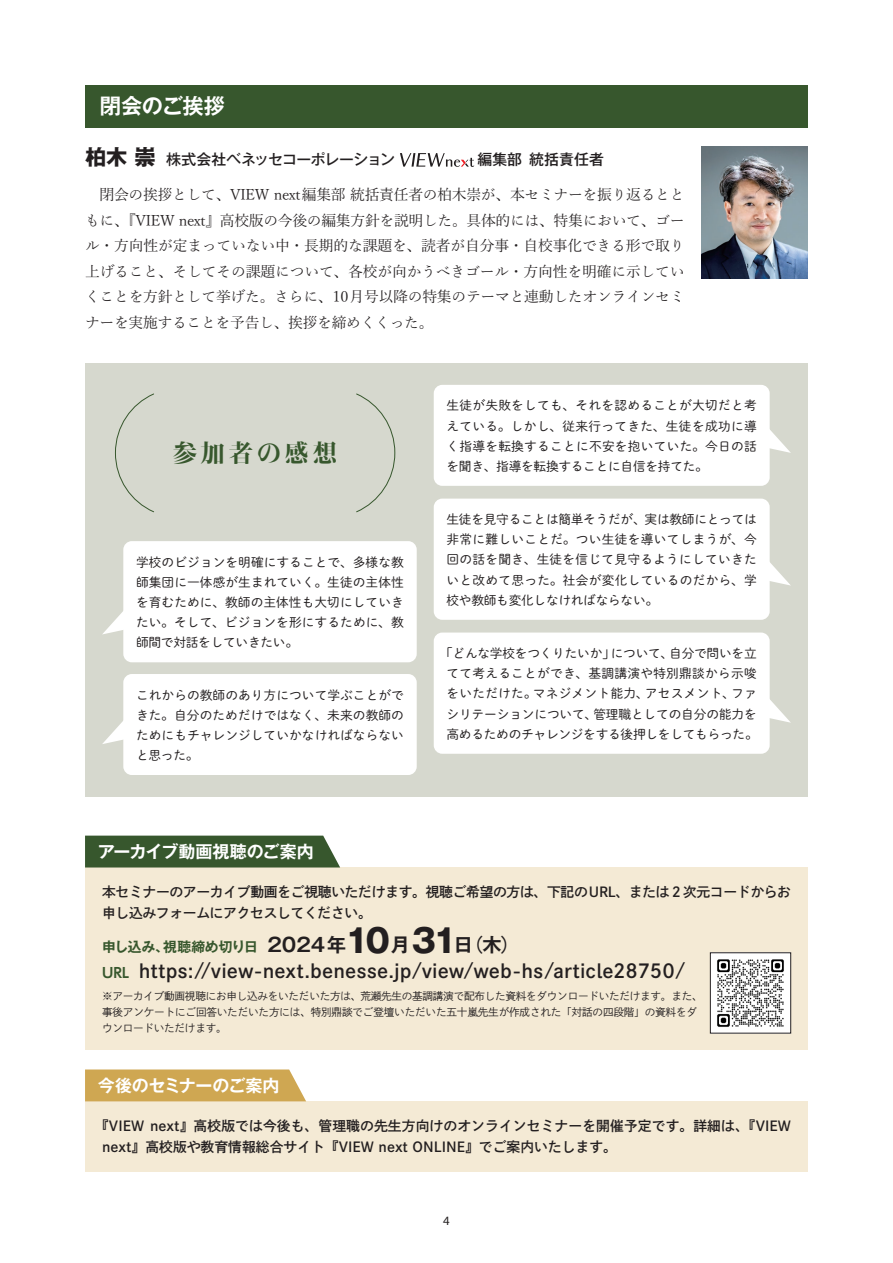
<style>
.page{position:relative;width:893px;height:1263px;background:#fff}
.page>*{position:absolute;margin:0;border:0;box-sizing:border-box;transform-origin:0 0}
.t1{font:700 32.55px "Gothic MB101 Pr 6 N";color:#231f20}
.t2{font:800 24.45px "Kocho Std";letter-spacing:.15em;color:#37572d}
.t3{font:700 21.3px "Gothic MB101 Pr 6 N De";letter-spacing:-.02em;color:#fff}
.t4{font:700 21.3px "Gothic MB101 Pr 6 N";color:#231f20}
.t5{font:19.2px "Shuei Go Kin Std B";letter-spacing:.005em;color:#231f20}
.t6{font:700 19.2px "Gothic MB101 Pr 6 N De";color:#231f20}
.t7{font:19.2px "Gothic MB101 Pr 6 N";color:#231f20}
.t8{font:17.25px "Shuei Go Kin Std B";color:#231f20}
.t9{font:700 16.95px "Gothic MB101 Pr 6 N De";letter-spacing:-.01em;color:#fff}
.t10{font:14.85px/25.5px "Yu Min Pr 6 N";letter-spacing:-.025em;color:#231f20;text-align:justify}
.t11{font:500 14.85px "Gothic MB101 Pr 6 N";letter-spacing:-.045em;color:#231f20}
.t12{font:500 14.85px "Gothic MB101 Pr 6 N";letter-spacing:-.01em;color:#231f20}
.t13{font:13.8px/21.3px "Shuei Go Kin Std B";color:#231f20}
.t14{font:13.8px/21.3px "Shuei Go Kin Std B";letter-spacing:-.025em;color:#231f20}
.t15{font:700 13.8px "Gothic MB101 Pr 6 N De";letter-spacing:-.025em;color:#37572d}
.t16{font:700 13.8px "UD Shin Go NT Pro De";color:#37572d}
.t17{font:12.75px/20.2px "Shuei M Go Std L";color:#231f20;text-align:justify}
.t18{font:12.75px/20.2px "Shuei M Go Std L";letter-spacing:-.025em;color:#231f20}
.t19{font:12.75px "Myriad Pro";color:#231f20}
.t20{font:10.65px/15.9px "Shuei Go Kin Std L";letter-spacing:-.025em;color:#231f20}
.s1{font-family:"Gothic MB101 Pr 6 N De";font-weight:700}
.s2{font-size:19.2px}
.s3{font-size:17.25px}
</style>
<div class="page">
<div style="left:85px;top:867px;width:723px;height:183px;background:#f4ead5"></div>
<div style="left:85px;top:364px;width:723px;height:433px;background:#d6d8ce"></div>
<div style="left:85px;top:1101px;width:723px;height:70px;background:#f4ead5"></div>
<div style="left:85px;top:85px;width:723px;height:43px;background:#37572d"></div>
<div style="left:85px;top:836px;width:255px;height:31px;background:#37572d"></div>
<svg style="left:400px;top:153px;width:74px;height:14px"></svg>
<img style="left:702px;top:147px;width:106px;height:132px">
<img style="left:712px;top:954px;width:77px;height:77px">
<div style="left:710px;top:952px;width:81px;height:81px;border:1px solid #231f20"></div>
<div style="left:123px;top:541px;width:294px;height:121px;background:#fff;border-radius:9px"></div>
<svg style="left:103px;top:608px;width:21px;height:26px"></svg>
<div style="left:123px;top:674px;width:294px;height:101px;background:#fff;border-radius:9px"></div>
<svg style="left:102px;top:718px;width:22px;height:26px"></svg>
<div style="left:434px;top:385px;width:336px;height:101px;background:#fff;border-radius:9px"></div>
<svg style="left:769px;top:426px;width:22px;height:27px"></svg>
<div style="left:434px;top:499px;width:336px;height:121px;background:#fff;border-radius:9px"></div>
<svg style="left:769px;top:559px;width:21px;height:26px"></svg>
<div style="left:434px;top:632px;width:336px;height:122px;background:#fff;border-radius:9px"></div>
<svg style="left:769px;top:696px;width:22px;height:27px"></svg>
<svg style="left:115px;top:393px;width:39px;height:120px"></svg>
<svg style="left:356px;top:393px;width:40px;height:120px"></svg>
<svg style="left:85px;top:1069px;width:221px;height:32px;background:#d1ab5b"></svg>
<p class="t3" style="left:100px;top:89px;width:127px">閉会のご挨拶</p>
<p class="t4" style="left:85px;top:140px;width:72px">柏木崇</p>
<p class="t11" style="left:166px;top:147px;width:230px">株式会社ベネッセコーポレーション</p>
<p class="t12" style="left:529px;top:147px;width:76px">統括責任者</p>
<p class="t12" style="left:477px;top:147px;width:46px">編集部</p>
<p class="t10" style="left:85px;top:181px;width:601px">　閉会の挨拶として、VIEW next編集部統括責任者の柏木崇が、本セミナーを振り返るとともに、『VIEW next』高校版の今後の編集方針を説明した。具体的には、特集において、ゴール・方向性が定まっていない中・長期的な課題を、読者が自分事・自校事化できる形で取り上げること、そしてその課題について、各校が向かうべきゴール・方向性を明確に示していくことを方針として挙げた。さらに、10月号以降の特集のテーマと連動したオンラインセミナーを実施することを予告し、挨拶を締めくくった。</p>
<p class="t2" style="left:173px;top:433px;width:166px">参加者の感想</p>
<p class="t17" style="left:136px;top:551px;width:269px">学校のビジョンを明確にすることで、多様な教師集団に一体感が生まれていく。生徒の主体性を育むために、教師の主体性も大切にしていきたい。そして、ビジョンを形にするために、教師間で対話をしていきたい。</p>
<p class="t17" style="left:136px;top:684px;width:269px">これからの教師のあり方について学ぶことができた。自分のためだけではなく、未来の教師のためにもチャレンジしていかなければならないと思った。</p>
<p class="t9" style="left:98px;top:837px;width:217px">アーカイブ動画視聴のご案内</p>
<p class="t17" style="left:446px;top:395px;width:312px">生徒が失敗をしても、それを認めることが大切だと考えている。しかし、従来行ってきた、生徒を成功に導く指導を転換することに不安を抱いていた。今日の話を聞き、指導を転換することに自信を持てた。</p>
<p class="t17" style="left:446px;top:509px;width:312px">生徒を見守ることは簡単そうだが、実は教師にとっては非常に難しいことだ。つい生徒を導いてしまうが、今回の話を聞き、生徒を信じて見守るようにしていきたいと改めて思った。社会が変化しているのだから、学校や教師も変化しなければならない。</p>
<p class="t18" style="left:440px;top:643px;width:176px">「どんな学校をつくりたいか」</p>
<p class="t17" style="left:446px;top:663px;width:312px">てて考えることができ、基調講演や特別鼎談から示唆</p>
<p class="t17" style="left:731px;top:683px;width:27px">ファ</p>
<p class="t18" style="left:669px;top:643px;width:89px">自分で問いを立</p>
<p class="t17" style="left:611px;top:643px;width:64px">について、</p>
<p class="t17" style="left:533px;top:683px;width:117px">マネジメント能力、</p>
<p class="t17" style="left:446px;top:683px;width:91px">をいただけた。</p>
<p class="t17" style="left:645px;top:683px;width:91px">アセスメント、</p>
<p class="t17" style="left:593px;top:703px;width:165px">管理職としての自分の能力を</p>
<p class="t18" style="left:446px;top:703px;width:313px">シリテーションについて、<br>高めるためのチャレンジをする後押しをしてもらった。</p>
<p class="t14" style="left:102px;top:881px;width:691px">本セミナーのアーカイブ動画をご視聴いただけます。視聴ご希望の方は、下記のURL、または２次元コードからお申し込みフォームにアクセスしてください。</p>
<p class="t7" style="left:454px;top:929px;width:67px">（<span class="s1">日木</span>(</p>
<p class="t1" style="left:345px;top:914px;width:47px">10</p>
<p class="t1" style="left:411px;top:914px;width:48px">31</p>
<p class="t6" style="left:267px;top:929px;width:80px">2024年</p>
<p class="t6" style="left:391px;top:929px;width:21px">月</p>
<p class="t15" style="left:163px;top:936px;width:96px">視聴締め切り日</p>
<p class="t15" style="left:102px;top:936px;width:68px">申し込み、</p>
<p class="t8" style="left:188px;top:958px;width:25px"><span class="s2">:</span>//</p>
<p class="t8" style="left:412px;top:958px;width:12px">/</p>
<p class="t8" style="left:463px;top:958px;width:12px">/</p>
<p class="t8" style="left:544px;top:958px;width:12px">/</p>
<p class="t5" style="left:553px;top:957px;width:134px">article28750<span class="s3">/</span></p>
<p class="t5" style="left:139px;top:957px;width:51px">https</p>
<p class="t5" style="left:211px;top:957px;width:202px">view-next.benesse j p.</p>
<p class="t5" style="left:473px;top:957px;width:72px">web-hs</p>
<p class="t5" style="left:422px;top:957px;width:44px">view</p>
<p class="t16" style="left:102px;top:961px;width:29px">URL</p>
<p class="t20" style="left:102px;top:988px;width:602px">※アーカイブ動画視聴にお申し込みをいただいた方は、荒瀬先生の基調講演で配布した資料をダウンロードいただけます。また、事後アンケートにご回答いただいた方には、特別鼎談でご登壇いただいた五十嵐先生が作成された「対話の四段階」の資料をダウンロードいただけます。</p>
<p class="t9" style="left:98px;top:1071px;width:183px">今後のセミナーのご案内</p>
<p class="t13" style="left:102px;top:1114px;width:690px;text-indent:-7px">『VIEW next』高校版では今後も、管理職の先生方向けのオンラインセミナーを開催予定です。詳細は、『VIEW next』高校版や教育情報総合サイト『VIEW next ONLINE』でご案内いたします。</p>
<p class="t19" style="left:443px;top:1212px;width:8px">4</p>
</div>
